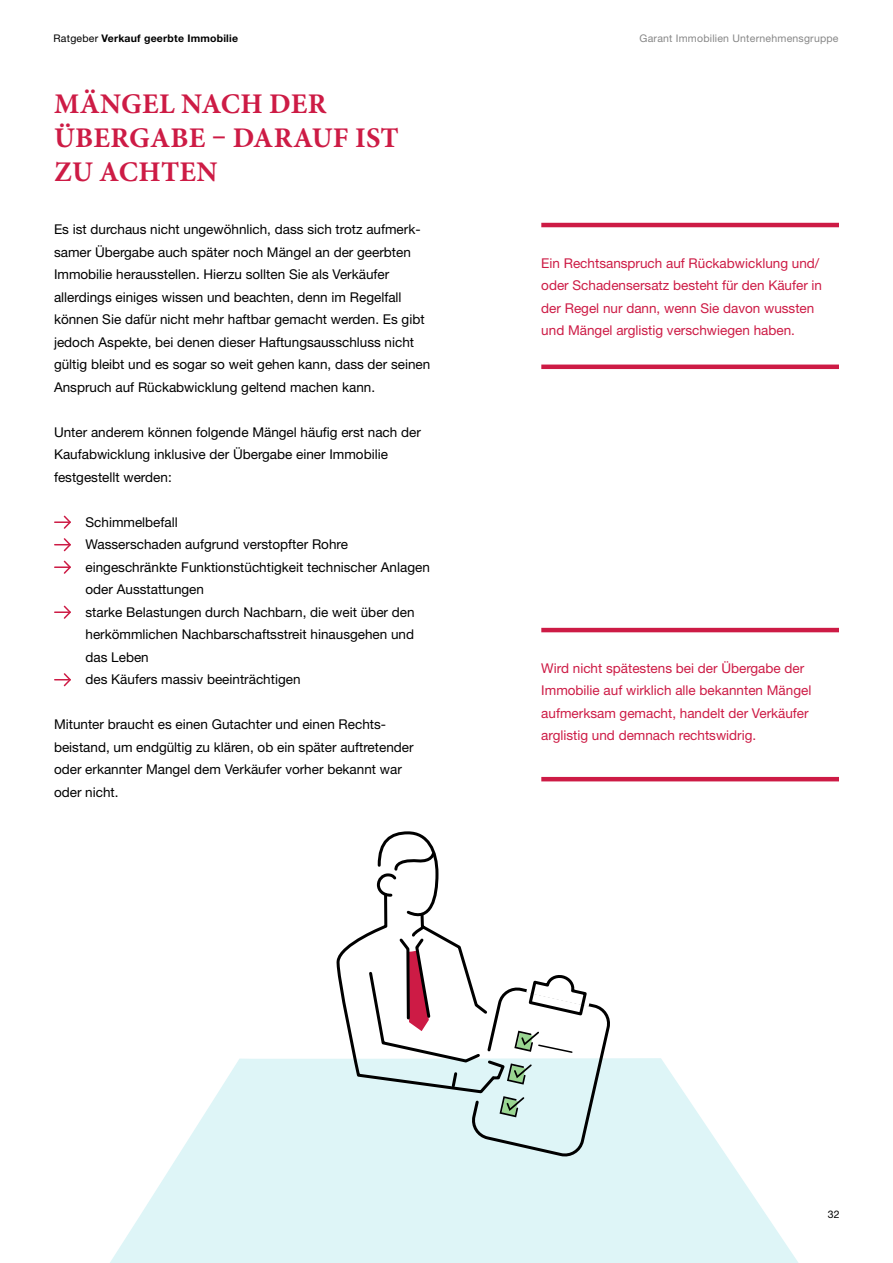
<style>
.page{position:relative;width:893px;height:1263px;background:#fff}
.page>*{position:absolute;margin:0;border:0;box-sizing:border-box;transform-origin:0 0}
.t1{font:700 28.5px/34.2px "Minion Pro";letter-spacing:.01em;color:#cd1b45}
.t2{font:13.5px/22.5px "Helvetica Neue LT Std";color:#000}
.t3{font:13.5px/22.5px "Helvetica Neue LT Std";color:#cd1b45}
.t4{font:10.5px "Helvetica Neue LT Std";letter-spacing:.02em;color:#878787}
.t5{font:700 10.5px "Helvetica Neue LT Std";letter-spacing:.02em;color:#000}
.t6{font:10.5px "Helvetica Neue LT Std";color:#000}
.s1{font-weight:400}
</style>
<div class="page">
<svg style="left:55px;top:515px;width:16px;height:14px"></svg>
<svg style="left:55px;top:538px;width:16px;height:14px"></svg>
<svg style="left:55px;top:560px;width:16px;height:14px"></svg>
<svg style="left:55px;top:605px;width:16px;height:14px"></svg>
<svg style="left:55px;top:673px;width:16px;height:14px"></svg>
<hr style="left:541px;top:223px;width:298px;height:4px;background:#cd1b45">
<hr style="left:541px;top:365px;width:298px;height:4px;background:#cd1b45">
<hr style="left:541px;top:628px;width:298px;height:4px;background:#cd1b45">
<hr style="left:541px;top:777px;width:298px;height:4px;background:#cd1b45">
<svg style="left:110px;top:1058px;width:689px;height:205px;fill:#def5f7"></svg>
<svg style="left:337px;top:933px;width:160px;height:330px"></svg>
<svg style="left:367px;top:831px;width:247px;height:329px"></svg>
<p class="t5" style="left:54px;top:31px;width:186px"><span class="s1">Ratgeber</span> Verkauf geerbte Immobilie</p>
<h1 class="t1" style="left:54px;top:86px;width:346px">MÄNGEL NACH DER<br>ÜBERGABE – DARAUF IST<br>ZU ACHTEN</h1>
<p class="t2" style="left:54px;top:218px;width:378px">Es ist durchaus nicht ungewöhnlich, dass sich trotz aufmerk&shy;samer Übergabe auch später noch Mängel an der geerbten Immobilie herausstellen. Hierzu sollten Sie als Verkäufer allerdings einiges wissen und beachten, denn im Regelfall können Sie dafür nicht mehr haftbar gemacht werden. Es gibt jedoch Aspekte, bei denen dieser Haftungsausschluss nicht gültig bleibt und es sogar so weit gehen kann, dass der seinen Anspruch auf Rückabwicklung geltend machen kann.</p>
<p class="t2" style="left:54px;top:420px;width:368px">Unter anderem können folgende Mängel häufig erst nach der<br>Kaufabwicklung inklusive der Übergabe einer Immobilie festgestellt werden:</p>
<p class="t2" style="left:85px;top:510px;width:346px">Schimmelbefall<br>Wasserschaden aufgrund verstopfter Rohre eingeschränkte Funktionstüchtigkeit technischer Anlagen oder Ausstattungen<br>starke Belastungen durch Nachbarn, die weit über den herkömmlichen Nachbarschaftsstreit hinausgehen und das Leben<br>des Käufers massiv beeinträchtigen</p>
<p class="t2" style="left:54px;top:713px;width:361px">Mitunter braucht es einen Gutachter und einen Rechts&shy;beistand, um endgültig zu klären, ob ein später auftretender oder erkannter Mangel dem Verkäufer vorher bekannt war oder nicht.</p>
<p class="t4" style="left:640px;top:32px;width:200px">Garant Immobilien Unternehmensgruppe</p>
<p class="t3" style="left:541px;top:252px;width:282px">Ein Rechtsanspruch auf Rückabwicklung und/ oder Schadensersatz besteht für den Käufer in der Regel nur dann, wenn Sie davon wussten und Mängel arglistig verschwiegen haben.</p>
<p class="t3" style="left:541px;top:657px;width:272px">Wird nicht spätestens bei der Übergabe der Immobilie auf wirklich alle bekannten Mängel aufmerksam gemacht, handelt der Verkäufer arglistig und demnach rechtswidrig.</p>
<p class="t6" style="left:828px;top:1207px;width:13px">32</p>
</div>
